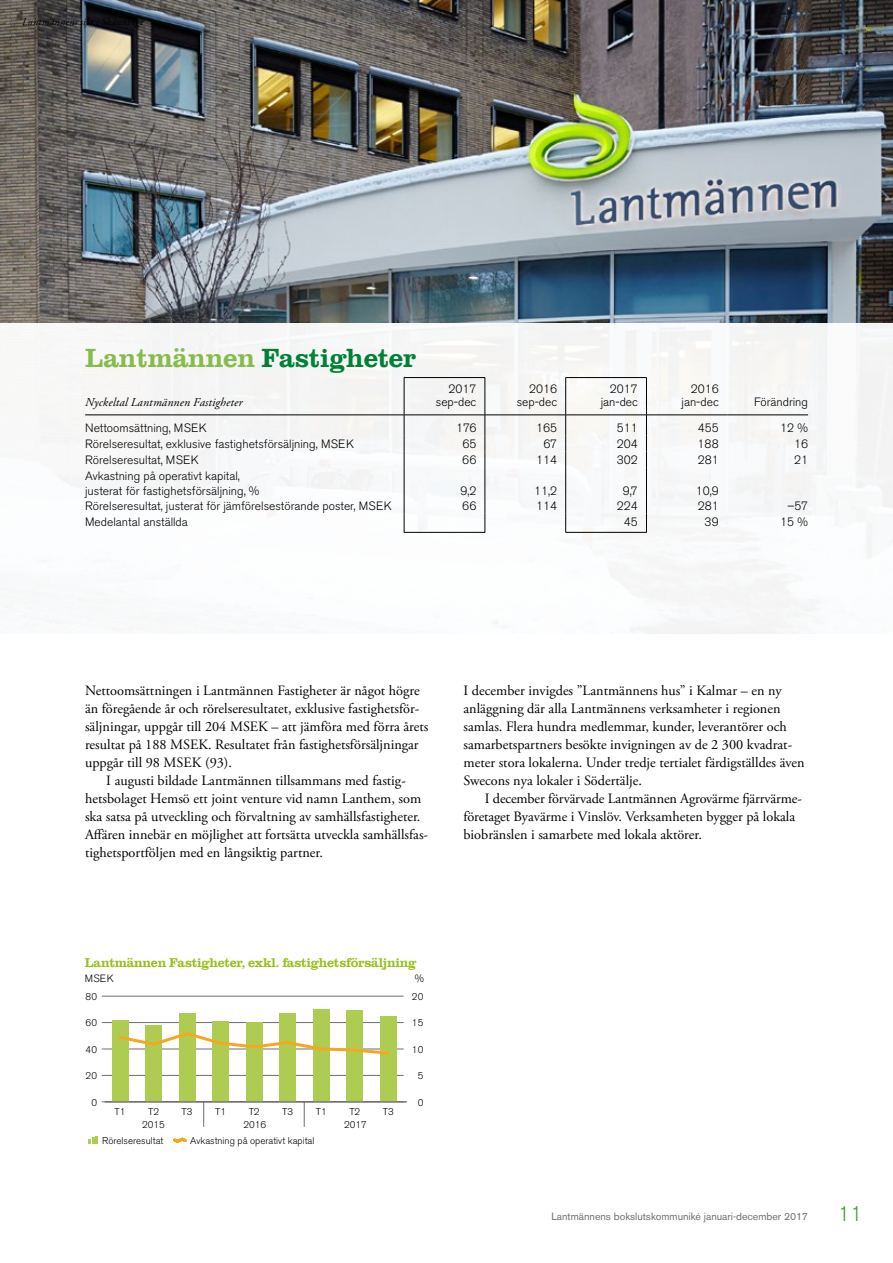
<style>
.page{position:relative;width:893px;height:1263px;background:#fff}
.page>*{position:absolute;margin:0;border:0;box-sizing:border-box;transform-origin:0 0}
.t1{font:500 27px "URW Clarendon T";letter-spacing:-.01em;color:#008135}
.t2{font:300 21px "Akzidenz Grotesk BE";color:#419f33}
.t3{font:14.25px/18px "Adobe Garamond Pro";color:#000}
.t4{font:500 13.2px "URW Clarendon T";letter-spacing:-.02em;color:#94c11a}
.t5{font:300 12px/13.5px "Akzidenz Grotesk BE";color:#000;text-align:right}
.t6{font:italic 12px "Adobe Garamond Pro";letter-spacing:.015em;color:#000}
.t7{font:10.5px "Akzidenz Grotesk BE";color:#6e6e6e}
.t8{font:italic 10.5px "Adobe Garamond Pro";letter-spacing:.015em;color:#000}
.t9{font:300 10.5px "Akzidenz Grotesk BE";color:#000}
.t10{font:300 9.75px "Akzidenz Grotesk BE";color:#000}
.s1{color:#84bd4a}
</style>
<div class="page">
<img style="left:1px;top:0;width:892px;height:323px">
<img style="left:0;top:0;width:1px;height:634px">
<svg style="left:0;top:67px;width:1px;height:49px"></svg>
<div style="left:0;top:323px;width:893px;height:315px;background:#f8f9f9"></div>
<hr style="left:102px;top:1101px;width:302px;height:1px;background:#6e6e6e">
<hr style="left:102px;top:1075px;width:302px;height:1px;background:#6e6e6e">
<hr style="left:102px;top:1049px;width:302px;height:1px;background:#6e6e6e">
<hr style="left:102px;top:1022px;width:302px;height:1px;background:#6e6e6e">
<hr style="left:102px;top:996px;width:302px;height:1px;background:#6e6e6e">
<div style="left:112px;top:1020px;width:16px;height:82px;background:#aecc52"></div>
<div style="left:145px;top:1025px;width:17px;height:77px;background:#aecc52"></div>
<div style="left:179px;top:1013px;width:16px;height:89px;background:#aecc52"></div>
<div style="left:212px;top:1021px;width:17px;height:81px;background:#aecc52"></div>
<div style="left:246px;top:1022px;width:16px;height:80px;background:#aecc52"></div>
<div style="left:279px;top:1013px;width:17px;height:89px;background:#aecc52"></div>
<div style="left:313px;top:1009px;width:16px;height:93px;background:#aecc52"></div>
<div style="left:347px;top:1011px;width:16px;height:91px;background:#aecc52"></div>
<div style="left:380px;top:1016px;width:17px;height:86px;background:#aecc52"></div>
<svg style="left:203px;top:1102px;width:1px;height:25px"></svg>
<svg style="left:304px;top:1102px;width:1px;height:25px"></svg>
<hr style="left:105px;top:1101px;width:302px;height:1px;background:#6e6e6e">
<svg style="left:118px;top:1030px;width:272px;height:26px"></svg>
<svg style="left:89px;top:1136px;width:9px;height:7px"></svg>
<svg style="left:173px;top:1137px;width:14px;height:6px"></svg>
<svg style="left:404px;top:416px;width:1px;height:51px"></svg>
<svg style="left:485px;top:416px;width:1px;height:51px"></svg>
<svg style="left:565px;top:416px;width:1px;height:51px"></svg>
<svg style="left:646px;top:416px;width:1px;height:51px"></svg>
<hr style="left:404px;top:467px;width:1px;height:31px;background:#000">
<hr style="left:485px;top:467px;width:1px;height:31px;background:#000">
<hr style="left:565px;top:467px;width:1px;height:31px;background:#000">
<hr style="left:646px;top:467px;width:1px;height:31px;background:#000">
<svg style="left:404px;top:498px;width:1px;height:34px"></svg>
<svg style="left:485px;top:498px;width:1px;height:34px"></svg>
<svg style="left:565px;top:498px;width:1px;height:34px"></svg>
<svg style="left:646px;top:498px;width:1px;height:34px"></svg>
<hr style="left:404px;top:532px;width:81px;height:1px;background:#000">
<hr style="left:565px;top:532px;width:82px;height:1px;background:#000">
<hr style="left:404px;top:377px;width:81px;height:1px;background:#000">
<hr style="left:404px;top:378px;width:1px;height:37px;background:#000">
<hr style="left:485px;top:378px;width:1px;height:37px;background:#000">
<hr style="left:565px;top:377px;width:82px;height:1px;background:#000">
<hr style="left:565px;top:378px;width:1px;height:37px;background:#000">
<hr style="left:646px;top:378px;width:1px;height:37px;background:#000">
<hr style="left:85px;top:415px;width:319px;height:1px;background:#000">
<hr style="left:404px;top:415px;width:81px;height:1px;background:#000">
<hr style="left:485px;top:415px;width:81px;height:1px;background:#000">
<hr style="left:566px;top:415px;width:80px;height:1px;background:#000">
<hr style="left:646px;top:415px;width:81px;height:1px;background:#000">
<hr style="left:727px;top:415px;width:81px;height:1px;background:#000">
<p class="t8" style="left:22px;top:16px;width:123px">Lantmännens silo i Skänninge</p>
<h1 class="t1" style="left:85px;top:342px;width:333px"><span class="s1">Lantmännen</span> Fastigheter</h1>
<p class="t6" style="left:85px;top:395px;width:159px">Nyckeltal Lantmännen Fastigheter</p>
<p class="t5" style="left:436px;top:382px;width:42px">2017 sep-dec</p>
<p class="t5" style="left:517px;top:382px;width:42px">2016 sep-dec</p>
<p class="t5" style="left:601px;top:382px;width:39px">2017 jan-dec</p>
<p class="t5" style="left:681px;top:382px;width:39px">2016 jan-dec</p>
<p class="t5" style="left:754px;top:396px;width:55px">Förändring</p>
<p class="t5" style="left:85px;top:422px;width:123px">Nettoomsättning, MSEK</p>
<p class="t5" style="left:456px;top:422px;width:22px">176</p>
<p class="t5" style="left:536px;top:422px;width:22px">165</p>
<p class="t5" style="left:617px;top:422px;width:22px">511</p>
<p class="t5" style="left:698px;top:422px;width:22px">455</p>
<p class="t5" style="left:780px;top:422px;width:29px">12 %</p>
<p class="t5" style="left:85px;top:437px;width:270px">Rörelseresultat, exklusive fastighetsförsäljning, MSEK</p>
<p class="t5" style="left:462px;top:437px;width:15px">65</p>
<p class="t5" style="left:543px;top:437px;width:15px">67</p>
<p class="t5" style="left:617px;top:437px;width:22px">204</p>
<p class="t5" style="left:697px;top:437px;width:23px">188</p>
<p class="t5" style="left:794px;top:437px;width:15px">16</p>
<p class="t5" style="left:85px;top:453px;width:115px">Rörelseresultat, MSEK</p>
<p class="t5" style="left:462px;top:453px;width:16px">66</p>
<p class="t5" style="left:536px;top:453px;width:22px">114</p>
<p class="t5" style="left:617px;top:453px;width:23px">302</p>
<p class="t5" style="left:698px;top:453px;width:22px">281</p>
<p class="t5" style="left:794px;top:453px;width:15px">21</p>
<p class="t5" style="left:85px;top:468px;width:176px;line-height:15px;text-align:left">Avkastning på operativt kapital, justerat för fastighetsförsäljning, %</p>
<p class="t5" style="left:460px;top:484px;width:17px">9,2</p>
<p class="t5" style="left:534px;top:484px;width:24px">11,2</p>
<p class="t5" style="left:623px;top:484px;width:17px">9,7</p>
<p class="t5" style="left:696px;top:484px;width:24px">10,9</p>
<p class="t5" style="left:85px;top:500px;width:308px">Rörelseresultat, justerat för jämförelsestörande poster, MSEK</p>
<p class="t5" style="left:462px;top:500px;width:16px">66</p>
<p class="t5" style="left:536px;top:500px;width:22px">114</p>
<p class="t5" style="left:617px;top:500px;width:22px">224</p>
<p class="t5" style="left:698px;top:500px;width:22px">281</p>
<p class="t5" style="left:787px;top:500px;width:22px">–57</p>
<p class="t5" style="left:85px;top:515px;width:104px">Medelantal anställda</p>
<p class="t5" style="left:624px;top:515px;width:15px">45</p>
<p class="t5" style="left:704px;top:515px;width:16px">39</p>
<p class="t5" style="left:780px;top:515px;width:29px">15 %</p>
<p class="t3" style="left:85px;top:682px;width:336px">Nettoomsättningen i Lantmännen Fastigheter är något högre</p>
<p class="t3" style="left:85px;top:700px;width:336px">än föregående år och rörelseresultatet, exklusive fastighetsför-</p>
<p class="t3" style="left:85px;top:718px;width:345px">säljningar, uppgår till 204 MSEK – att jämföra med förra årets</p>
<p class="t3" style="left:85px;top:736px;width:335px">resultat på 188 MSEK. Resultatet från fastighetsförsäljningar</p>
<p class="t3" style="left:85px;top:754px;width:149px">uppgår till 98 MSEK (93).</p>
<p class="t3" style="left:106px;top:772px;width:301px">I augusti bildade Lantmännen tillsammans med fastig-</p>
<p class="t3" style="left:85px;top:790px;width:338px">hetsbolaget Hemsö ett joint venture vid namn Lanthem, som</p>
<p class="t3" style="left:85px;top:808px;width:337px">ska satsa på utveckling och förvaltning av samhällsfastigheter.</p>
<p class="t3" style="left:85px;top:826px;width:345px">Affären innebär en möjlighet att fortsätta utveckla samhällsfas-</p>
<p class="t3" style="left:85px;top:844px;width:239px">tighetsportföljen med en långsiktig partner.</p>
<p class="t3" style="left:463px;top:682px;width:343px">I december invigdes ”Lantmännens hus” i Kalmar – en ny anläggning där alla Lantmännens verksamheter i regionen samlas. Flera hundra medlemmar, kunder, leverantörer och samarbetspartners besökte invigningen av de 2 300 kvadrat&shy;meter stora lokalerna. Under tredje tertialet färdigställdes även Swecons nya lokaler i Södertälje.</p>
<p class="t3" style="left:463px;top:790px;width:339px;text-indent:21px">I december förvärvade Lantmännen Agrovärme fjärrvärme&shy;företaget Byavärme i Vinslöv. Verksamheten bygger på lokala biobränslen i samarbete med lokala aktörer.</p>
<p class="t4" style="left:85px;top:954px;width:333px">Lantmännen Fastigheter, exkl. fastighetsförsäljning</p>
<p class="t9" style="left:85px;top:972px;width:30px">MSEK</p>
<p class="t9" style="left:415px;top:972px;width:11px">%</p>
<p class="t10" style="left:85px;top:991px;width:13px">80</p>
<p class="t10" style="left:85px;top:1017px;width:13px">60</p>
<p class="t10" style="left:85px;top:1044px;width:13px">40</p>
<p class="t10" style="left:86px;top:1070px;width:13px">20</p>
<p class="t10" style="left:91px;top:1097px;width:7px">0</p>
<p class="t10" style="left:115px;top:1106px;width:12px">T1</p>
<p class="t10" style="left:148px;top:1106px;width:12px">T2</p>
<p class="t10" style="left:182px;top:1106px;width:12px">T3</p>
<p class="t10" style="left:215px;top:1106px;width:12px">T1</p>
<p class="t10" style="left:249px;top:1106px;width:12px">T2</p>
<p class="t10" style="left:282px;top:1106px;width:12px">T3</p>
<p class="t10" style="left:316px;top:1106px;width:12px">T1</p>
<p class="t10" style="left:349px;top:1106px;width:12px">T2</p>
<p class="t10" style="left:383px;top:1106px;width:12px">T3</p>
<p class="t10" style="left:142px;top:1119px;width:24px">2015</p>
<p class="t10" style="left:344px;top:1119px;width:24px">2017</p>
<p class="t10" style="left:244px;top:1119px;width:24px">2016</p>
<p class="t10" style="left:102px;top:1135px;width:63px">Rörelseresultat</p>
<p class="t10" style="left:190px;top:1135px;width:126px">Avkastning på operativt kapital</p>
<p class="t10" style="left:412px;top:991px;width:13px">20</p>
<p class="t10" style="left:412px;top:1017px;width:13px">15</p>
<p class="t10" style="left:412px;top:1044px;width:13px">10</p>
<p class="t10" style="left:418px;top:1070px;width:7px">5</p>
<p class="t10" style="left:418px;top:1097px;width:7px">0</p>
<p class="t7" style="left:551px;top:1210px;width:258px">Lantmännens bokslutskommuniké januari-december 2017</p>
<h2 class="t2" style="left:838px;top:1202px;width:26px">11</h2>
</div>
